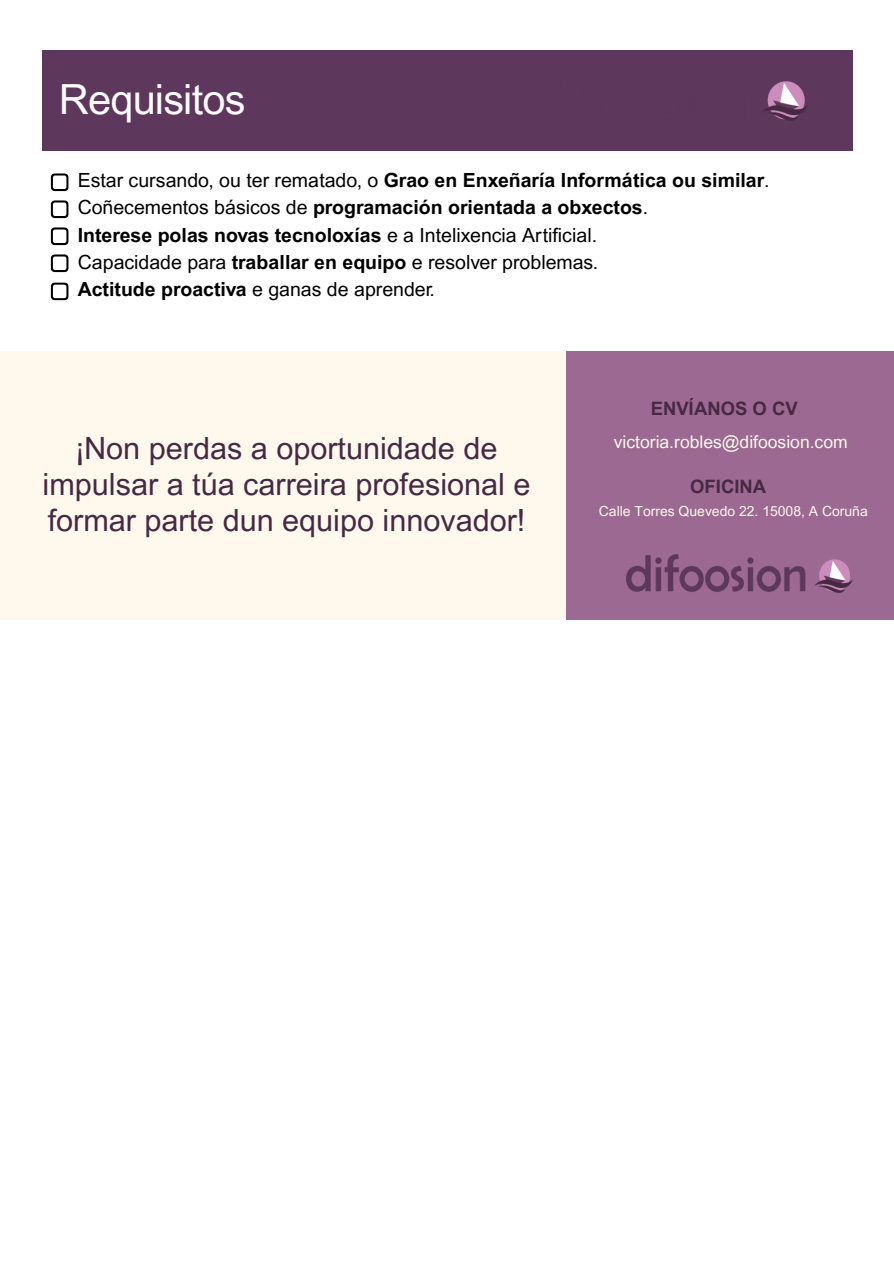
<style>
.page{position:relative;width:894px;height:1263px;background:#fff}
.page>*{position:absolute;margin:0;border:0;box-sizing:border-box;transform-origin:0 0}
.t1{font:41.55px "Arial MT Pro";letter-spacing:-.02em;color:#fdfcfd}
.t2{font:30.6px/36.3px "Arial MT Pro";color:#462943;text-align:center}
.t3{font:700 19.5px "Arial MT Pro";color:#000}
.t4{font:19.5px "Arial MT Pro";color:#000}
.t5{font:700 18.45px "Arial MT Pro";color:#462943}
.t6{font:17.55px "Arial MT Pro";color:#fff8ed}
.t7{font:13.95px "Arial MT Pro";color:#fff8ed}
.s1{font-weight:400}
.s2{font-weight:700}
</style>
<div class="page">
<div style="left:42px;top:51px;width:810px;height:100px;background:#5e385c"></div>
<img style="left:763px;top:81px;width:44px;height:40px">
<svg style="left:51px;top:173px;width:18px;height:18px"></svg>
<svg style="left:51px;top:200px;width:18px;height:18px"></svg>
<svg style="left:51px;top:227px;width:18px;height:18px"></svg>
<svg style="left:51px;top:254px;width:18px;height:18px"></svg>
<svg style="left:51px;top:282px;width:18px;height:18px"></svg>
<div style="left:0;top:351px;width:893px;height:269px;background:#fff8ed"></div>
<div style="left:565px;top:351px;width:328px;height:268px;background:#9b6991"></div>
<img style="left:626px;top:555px;width:226px;height:38px">
<p class="t1" style="left:59px;top:84px;width:188px">Requisitos</p>
<p class="t3" style="left:78px;top:173px;width:693px"><span class="s1">Estar cursando, ou ter rematado, o</span> Grao en Enxeñaría Informática ou similar<span class="s1">.</span></p>
<p class="t3" style="left:78px;top:200px;width:572px"><span class="s1">Coñecementos básicos de</span> programación orientada a obxectos<span class="s1">.</span></p>
<p class="t3" style="left:78px;top:228px;width:521px">Interese polas novas tecnoloxías <span class="s1">e a Intelixencia Artificial.</span></p>
<p class="t4" style="left:78px;top:255px;width:522px">Capacidade para <span class="s2">traballar en equipo</span> e resolver problemas.</p>
<p class="t3" style="left:78px;top:282px;width:359px">Actitude proactiva <span class="s1">e ganas de aprender.</span></p>
<p class="t5" style="left:650px;top:401px;width:148px">ENVÍANOS O CV</p>
<p class="t2" style="left:43px;top:434px;width:489px">¡Non perdas a oportunidade de impulsar a túa carreira profesional e formar parte dun equipo innovador!</p>
<p class="t6" style="left:613px;top:436px;width:235px">victoria.robles@difoosion.com</p>
<p class="t5" style="left:690px;top:479px;width:77px">OFICINA</p>
<p class="t7" style="left:598px;top:506px;width:270px">Calle Torres Quevedo 22. 15008, A Coruña</p>
</div>
